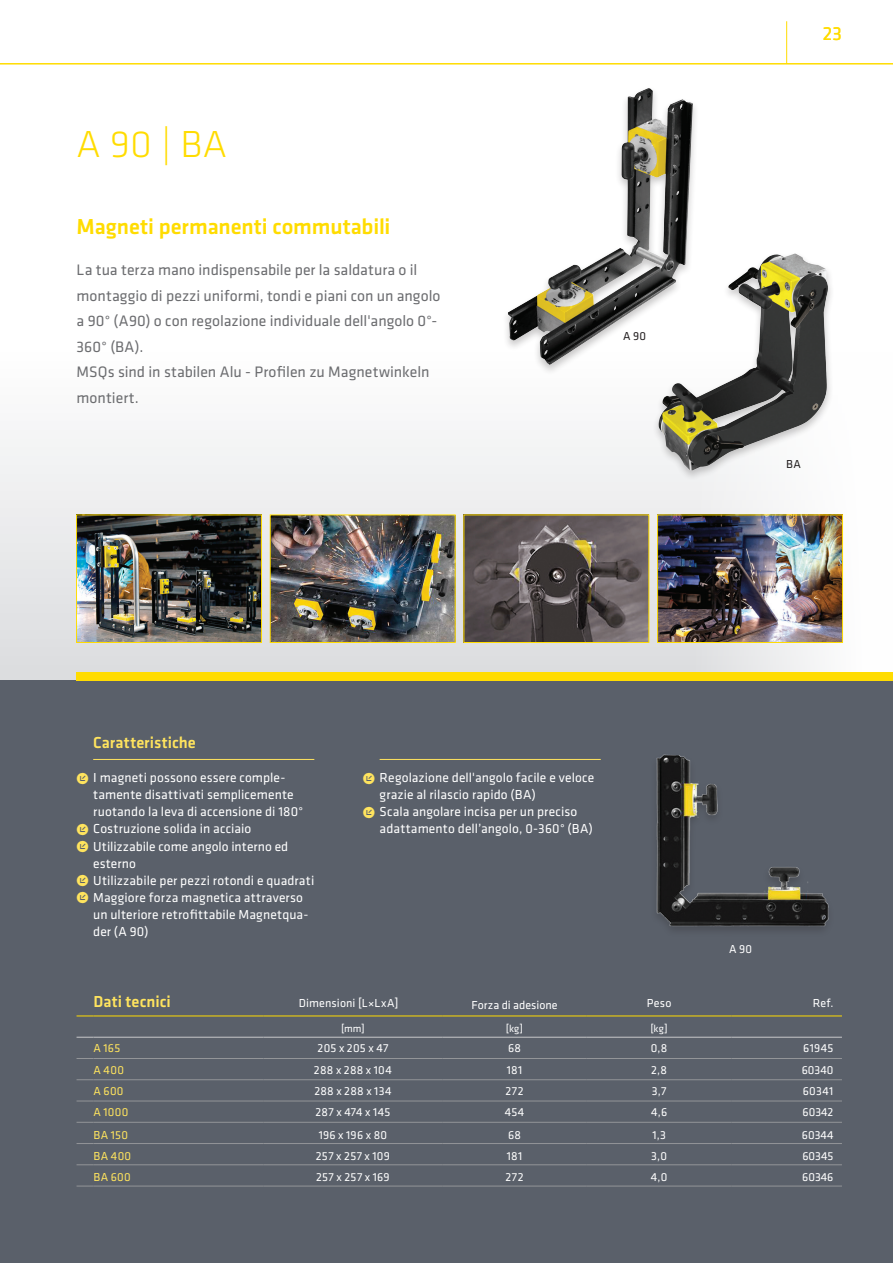
<style>
.page{position:relative;width:893px;height:1263px;background:#fff}
.page>*{position:absolute;margin:0;border:0;box-sizing:border-box;transform-origin:0 0}
.t1{font:300 39px "Klavika";color:#ffdc01}
.t2{font:500 22.5px "Klavika";letter-spacing:-.005em;color:#ffdc01}
.t3{font:19.5px "Klavika";color:#ffdc01}
.t4{font:500 16.5px "Klavika";letter-spacing:.005em;color:#ffe45e}
.t5{font:15.75px/25.5px "Klavika";color:#6c6d70}
.t6{font:13.5px "Klavika";letter-spacing:.005em;color:#fff}
.t7{font:12px "Klavika";letter-spacing:.015em;color:#fff}
.t8{font:12px "Klavika";letter-spacing:.025em;color:#ffe45e}
.t9{font:12px "Klavika";color:#231f20}
.t10{font:10.5px "Klavika";color:#fff}
.s1{font-size:16.5px;color:#ffe45e}
</style>
<div class="page">
<svg style="left:0;top:439px;width:844px;height:241px"></svg>
<div style="left:0;top:680px;width:893px;height:583px;background:#5a606a"></div>
<div style="left:77px;top:672px;width:816px;height:8px;background:#ffdc01"></div>
<hr style="left:0;top:63px;width:893px;height:2px;background:#ffdc01">
<hr style="left:786px;top:21px;width:1px;height:43px;background:#ffdc01">
<img style="left:78px;top:516px;width:182px;height:125px">
<div style="left:76px;top:514px;width:186px;height:129px;border:1px solid #ffdc01"></div>
<img style="left:272px;top:516px;width:182px;height:125px">
<div style="left:270px;top:514px;width:186px;height:129px;border:1px solid #ffdc01"></div>
<img style="left:508px;top:88px;width:185px;height:277px">
<img style="left:656px;top:754px;width:173px;height:176px">
<div style="left:652px;top:251px;width:183px;height:230px;background:#231f20;opacity:.25"></div>
<img style="left:659px;top:254px;width:169px;height:216px">
<img style="left:465px;top:516px;width:182px;height:125px">
<div style="left:463px;top:514px;width:186px;height:129px;border:1px solid #ffdc01"></div>
<img style="left:659px;top:516px;width:182px;height:125px">
<div style="left:657px;top:514px;width:186px;height:129px;border:1px solid #ffdc01"></div>
<hr style="left:93px;top:759px;width:221px;height:1px;background:#ffe45e">
<svg style="left:77px;top:1058px;width:17px;height:1px"></svg>
<hr style="left:94px;top:1058px;width:170px;height:1px;background:#939598">
<hr style="left:264px;top:1058px;width:178px;height:1px;background:#939598">
<hr style="left:442px;top:1058px;width:145px;height:1px;background:#939598">
<hr style="left:587px;top:1058px;width:144px;height:1px;background:#939598">
<hr style="left:731px;top:1058px;width:111px;height:1px;background:#939598">
<svg style="left:77px;top:1015px;width:17px;height:1px"></svg>
<hr style="left:94px;top:1015px;width:170px;height:1px;background:#ffdc01">
<hr style="left:264px;top:1015px;width:178px;height:1px;background:#ffdc01">
<hr style="left:442px;top:1015px;width:145px;height:1px;background:#ffdc01">
<hr style="left:587px;top:1015px;width:144px;height:1px;background:#ffdc01">
<hr style="left:731px;top:1015px;width:111px;height:1px;background:#ffdc01">
<svg style="left:77px;top:1037px;width:17px;height:1px"></svg>
<hr style="left:94px;top:1037px;width:170px;height:1px;background:#bcbdc0">
<hr style="left:264px;top:1037px;width:178px;height:1px;background:#bcbdc0">
<hr style="left:442px;top:1037px;width:145px;height:1px;background:#bcbdc0">
<hr style="left:587px;top:1037px;width:144px;height:1px;background:#bcbdc0">
<hr style="left:731px;top:1037px;width:111px;height:1px;background:#bcbdc0">
<svg style="left:77px;top:1079px;width:17px;height:1px"></svg>
<hr style="left:94px;top:1079px;width:170px;height:1px;background:#939598">
<hr style="left:264px;top:1079px;width:178px;height:1px;background:#939598">
<hr style="left:442px;top:1079px;width:145px;height:1px;background:#939598">
<hr style="left:587px;top:1079px;width:144px;height:1px;background:#939598">
<hr style="left:731px;top:1079px;width:111px;height:1px;background:#939598">
<svg style="left:77px;top:1101px;width:17px;height:1px"></svg>
<hr style="left:94px;top:1101px;width:170px;height:1px;background:#939598">
<hr style="left:264px;top:1101px;width:178px;height:1px;background:#939598">
<hr style="left:442px;top:1101px;width:145px;height:1px;background:#939598">
<hr style="left:587px;top:1101px;width:144px;height:1px;background:#939598">
<hr style="left:731px;top:1101px;width:111px;height:1px;background:#939598">
<svg style="left:77px;top:1122px;width:17px;height:1px"></svg>
<hr style="left:94px;top:1122px;width:170px;height:1px;background:#939598">
<hr style="left:264px;top:1122px;width:178px;height:1px;background:#939598">
<hr style="left:442px;top:1122px;width:145px;height:1px;background:#939598">
<hr style="left:587px;top:1122px;width:144px;height:1px;background:#939598">
<hr style="left:731px;top:1122px;width:111px;height:1px;background:#939598">
<svg style="left:77px;top:1143px;width:17px;height:1px"></svg>
<hr style="left:94px;top:1143px;width:170px;height:1px;background:#939598">
<hr style="left:264px;top:1143px;width:178px;height:1px;background:#939598">
<hr style="left:442px;top:1143px;width:145px;height:1px;background:#939598">
<hr style="left:587px;top:1143px;width:144px;height:1px;background:#939598">
<hr style="left:731px;top:1143px;width:111px;height:1px;background:#939598">
<svg style="left:77px;top:1164px;width:17px;height:1px"></svg>
<hr style="left:94px;top:1164px;width:170px;height:1px;background:#939598">
<hr style="left:264px;top:1164px;width:178px;height:1px;background:#939598">
<hr style="left:442px;top:1164px;width:145px;height:1px;background:#939598">
<hr style="left:587px;top:1164px;width:144px;height:1px;background:#939598">
<hr style="left:731px;top:1164px;width:111px;height:1px;background:#939598">
<svg style="left:77px;top:1186px;width:17px;height:1px"></svg>
<hr style="left:94px;top:1186px;width:170px;height:1px;background:#939598">
<hr style="left:264px;top:1186px;width:178px;height:1px;background:#939598">
<hr style="left:442px;top:1186px;width:145px;height:1px;background:#939598">
<hr style="left:587px;top:1186px;width:144px;height:1px;background:#939598">
<hr style="left:731px;top:1186px;width:111px;height:1px;background:#939598">
<hr style="left:380px;top:759px;width:221px;height:1px;background:#ffe45e">
<h1 class="t1" style="left:77px;top:123px;width:152px">A 90 | BA</h1>
<h2 class="t2" style="left:77px;top:214px;width:315px">Magneti permanenti commutabili</h2>
<p class="t5" style="left:77px;top:258px;width:365px">La tua terza mano indispensabile per la saldatura o il montaggio di pezzi uniformi, tondi e piani con un angolo a 90° (A90) o con regolazione individuale dell'angolo 0°- 360° (BA).<br>MSQs sind in stabilen Alu - Profilen zu Magnetwinkeln montiert.</p>
<p class="t9" style="left:623px;top:330px;width:25px">A 90</p>
<h3 class="t3" style="left:823px;top:23px;width:21px">23</h3>
<p class="t9" style="left:786px;top:457px;width:16px">BA</p>
<p class="t4" style="left:93px;top:734px;width:104px">Caratteristiche</p>
<p class="t6" style="left:76px;top:771px;width:211px"><span class="s1">ˠ</span> I magneti possono essere comple-</p>
<p class="t6" style="left:93px;top:788px;width:202px">tamente disattivati semplicemente</p>
<p class="t6" style="left:93px;top:805px;width:211px">ruotando la leva di accensione di 180°</p>
<p class="t6" style="left:76px;top:822px;width:177px"><span class="s1">ˠ</span> Costruzione solida in acciaio</p>
<p class="t6" style="left:76px;top:839px;width:214px"><span class="s1">ˠ</span> Utilizzabile come angolo interno ed</p>
<p class="t6" style="left:93px;top:856px;width:44px">esterno</p>
<p class="t6" style="left:76px;top:873px;width:240px"><span class="s1">ˠ</span> Utilizzabile per pezzi rotondi e quadrati</p>
<p class="t6" style="left:76px;top:890px;width:228px"><span class="s1">ˠ</span> Maggiore forza magnetica attraverso</p>
<p class="t6" style="left:93px;top:907px;width:217px">un ulteriore retrofittabile Magnetqua-</p>
<p class="t6" style="left:93px;top:924px;width:57px">der (A 90)</p>
<p class="t6" style="left:363px;top:771px;width:233px"><span class="s1">ˠ</span> Regolazione dell'angolo facile e veloce</p>
<p class="t6" style="left:380px;top:788px;width:158px">grazie al rilascio rapido (BA)</p>
<p class="t6" style="left:363px;top:805px;width:216px"><span class="s1">ˠ</span> Scala angolare incisa per un preciso</p>
<p class="t6" style="left:380px;top:822px;width:215px">adattamento dell’angolo, 0-360° (BA)</p>
<p class="t7" style="left:729px;top:942px;width:25px">A 90</p>
<p class="t4" style="left:94px;top:993px;width:79px">Dati tecnici</p>
<p class="t7" style="left:299px;top:997px;width:101px">Dimensioni [L×LxA]</p>
<p class="t7" style="left:471px;top:998px;width:88px">Forza di adesione</p>
<p class="t7" style="left:647px;top:997px;width:26px">Peso</p>
<p class="t7" style="left:813px;top:997px;width:22px">Ref.</p>
<p class="t10" style="left:341px;top:1023px;width:25px">[mm]</p>
<p class="t10" style="left:506px;top:1023px;width:19px">[kg]</p>
<p class="t10" style="left:650px;top:1023px;width:19px">[kg]</p>
<p class="t8" style="left:94px;top:1042px;width:28px">A 165</p>
<p class="t7" style="left:318px;top:1042px;width:72px">205 x 205 x 47</p>
<p class="t7" style="left:508px;top:1042px;width:15px">68</p>
<p class="t7" style="left:651px;top:1042px;width:18px">0,8</p>
<p class="t7" style="left:803px;top:1042px;width:32px">61945</p>
<p class="t8" style="left:94px;top:1063px;width:32px">A 400</p>
<p class="t7" style="left:314px;top:1063px;width:79px">288 x 288 x 104</p>
<p class="t7" style="left:507px;top:1063px;width:17px">181</p>
<p class="t7" style="left:651px;top:1063px;width:17px">2,8</p>
<p class="t7" style="left:802px;top:1063px;width:33px">60340</p>
<p class="t8" style="left:94px;top:1084px;width:32px">A 600</p>
<p class="t7" style="left:314px;top:1084px;width:79px">288 x 288 x 134</p>
<p class="t7" style="left:505px;top:1084px;width:20px">272</p>
<p class="t7" style="left:652px;top:1084px;width:16px">3,7</p>
<p class="t7" style="left:803px;top:1084px;width:32px">60341</p>
<p class="t8" style="left:94px;top:1106px;width:36px">A 1000</p>
<p class="t7" style="left:315px;top:1106px;width:76px">287 x 474 x 145</p>
<p class="t7" style="left:505px;top:1106px;width:21px">454</p>
<p class="t7" style="left:651px;top:1106px;width:18px">4,6</p>
<p class="t7" style="left:802px;top:1106px;width:32px">60342</p>
<p class="t8" style="left:94px;top:1128px;width:36px">BA 150</p>
<p class="t7" style="left:319px;top:1128px;width:70px">196 x 196 x 80</p>
<p class="t7" style="left:508px;top:1128px;width:15px">68</p>
<p class="t7" style="left:652px;top:1128px;width:15px">1,3</p>
<p class="t7" style="left:802px;top:1128px;width:33px">60344</p>
<p class="t8" style="left:94px;top:1150px;width:39px">BA 400</p>
<p class="t7" style="left:316px;top:1150px;width:76px">257 x 257 x 109</p>
<p class="t7" style="left:507px;top:1150px;width:17px">181</p>
<p class="t7" style="left:651px;top:1150px;width:17px">3,0</p>
<p class="t7" style="left:802px;top:1150px;width:32px">60345</p>
<p class="t8" style="left:94px;top:1171px;width:39px">BA 600</p>
<p class="t7" style="left:316px;top:1171px;width:75px">257 x 257 x 169</p>
<p class="t7" style="left:505px;top:1171px;width:20px">272</p>
<p class="t7" style="left:651px;top:1171px;width:18px">4,0</p>
<p class="t7" style="left:802px;top:1171px;width:33px">60346</p>
</div>
